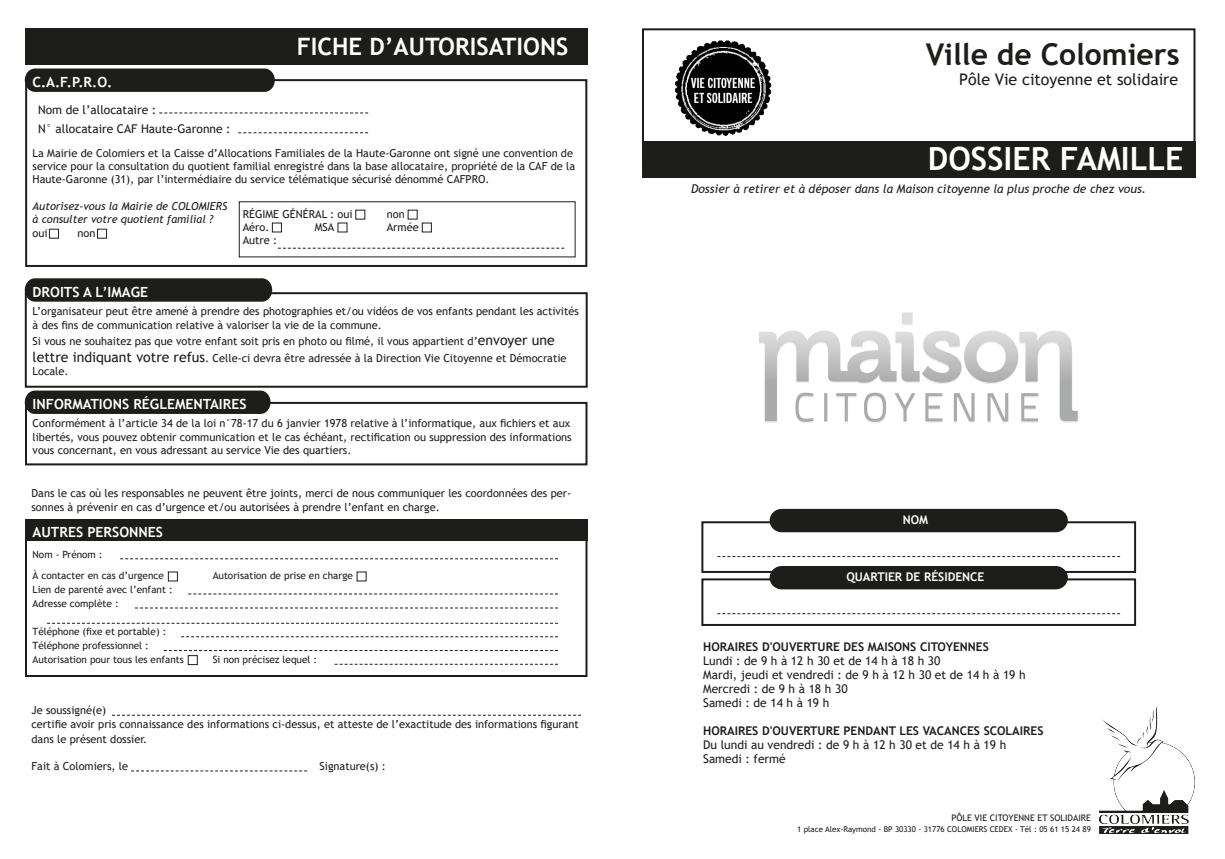
<style>
.page{position:relative;width:1225px;height:859px;background:#fff}
.page>*{position:absolute;margin:0;border:0;box-sizing:border-box;transform-origin:0 0}
.t1{font:700 32px "Trebuchet MS";color:#fff}
.t2{font:700 30px "Trebuchet MS";color:#1d1d1b}
.t3{font:700 24px "Trebuchet MS";color:#fff}
.t4{font:16px "Trebuchet MS";color:#1d1d1b}
.t5{font:700 14px "Trebuchet MS";color:#fff}
.t6{font:12px/14px "Trebuchet MS";color:#1d1d1b}
.t7{font:700 12px "Trebuchet MS";color:#1d1d1b}
.t8{font:italic 12px "Trebuchet MS";color:#1d1d1b}
.t9{font:700 12px "Trebuchet MS";color:#fff}
.t10{font:11px/13.2px "Trebuchet MS";color:#1d1d1b}
.t11{font:italic 11px/13.2px "Trebuchet MS";color:#1d1d1b}
.t12{font:10px/14px "Trebuchet MS";color:#1d1d1b}
.t13{font:9px "Trebuchet MS";color:#1d1d1b}
.t14{font:8px "Trebuchet MS";color:#1d1d1b}
.s1{font-size:14px}
</style>
<div class="page">
<img style="left:670px;top:40px;width:107px;height:102px">
<div style="left:642px;top:28px;width:553px;height:136px;border:2px solid #1d1d1b"></div>
<div style="left:25px;top:292px;width:562px;height:96px;border:2px solid #1d1d1b"></div>
<div style="left:25px;top:79px;width:562px;height:188px;border:2px solid #1d1d1b"></div>
<div style="left:701px;top:521px;width:435px;height:52px;border:2px solid #1d1d1b"></div>
<div style="left:769px;top:509px;width:298px;height:23px;background:#1d1d1b"></div>
<svg style="left:717px;top:556px;width:403px;height:1px"></svg>
<img style="left:1099px;top:705px;width:95px;height:128px">
<div style="left:25px;top:402px;width:562px;height:63px;border:2px solid #1d1d1b"></div>
<svg style="left:131px;top:770px;width:176px;height:1px"></svg>
<svg style="left:112px;top:715px;width:469px;height:1px"></svg>
<div style="left:49px;top:229px;width:10px;height:10px;border:1px solid #1d1d1b"></div>
<div style="left:97px;top:229px;width:10px;height:10px;border:1px solid #1d1d1b"></div>
<div style="left:701px;top:578px;width:435px;height:48px;border:2px solid #1d1d1b"></div>
<div style="left:769px;top:566px;width:298px;height:23px;background:#1d1d1b"></div>
<svg style="left:717px;top:613px;width:403px;height:1px"></svg>
<div style="left:25px;top:69px;width:250px;height:23px;background:#1d1d1b"></div>
<svg style="left:25px;top:278px;width:247px;height:24px;background:#252523"></svg>
<div style="left:25px;top:391px;width:245px;height:23px;background:#1d1d1b"></div>
<svg style="left:159px;top:112px;width:209px;height:1px"></svg>
<svg style="left:238px;top:132px;width:130px;height:1px"></svg>
<div style="left:642px;top:142px;width:553px;height:36px;background:#1d1d1b"></div>
<img style="left:759px;top:312px;width:319px;height:111px">
<div style="left:25px;top:28px;width:562px;height:37px;background:#1d1d1b"></div>
<div style="left:25px;top:539px;width:562px;height:138px;border:2px solid #1d1d1b"></div>
<div style="left:25px;top:519px;width:562px;height:21px;background:#1d1d1b"></div>
<svg style="left:120px;top:558px;width:438px;height:1px"></svg>
<svg style="left:188px;top:593px;width:370px;height:1px"></svg>
<svg style="left:164px;top:650px;width:394px;height:1px"></svg>
<svg style="left:334px;top:664px;width:224px;height:1px"></svg>
<svg style="left:181px;top:636px;width:377px;height:1px"></svg>
<div style="left:168px;top:571px;width:10px;height:10px;border:1px solid #1d1d1b"></div>
<svg style="left:135px;top:607px;width:423px;height:1px"></svg>
<svg style="left:47px;top:623px;width:511px;height:1px"></svg>
<div style="left:188px;top:655px;width:10px;height:10px;border:1px solid #1d1d1b"></div>
<div style="left:272px;top:222px;width:10px;height:10px;border:1px solid #1d1d1b"></div>
<div style="left:422px;top:222px;width:10px;height:10px;border:1px solid #1d1d1b"></div>
<svg style="left:278px;top:248px;width:286px;height:1px"></svg>
<p class="t5" style="left:33px;top:73px;width:81px">C.A.F.P.R.O.</p>
<p class="t6" style="left:38px;top:100px;width:194px;line-height:19px">Nom de l’allocataire :<br>N° allocataire CAF Haute-Garonne :</p>
<h3 class="t3" style="left:297px;top:31px;width:273px">FICHE D’AUTORISATIONS</h3>
<p class="t10" style="left:33px;top:146px;width:544px">La Mairie de Colomiers et la Caisse d’Allocations Familiales de la Haute-Garonne ont signé une convention de service pour la consultation du quotient familial enregistré dans la base allocataire, propriété de la CAF de la<br>Haute-Garonne (31), par l’intermédiaire du service télématique sécurisé dénommé CAFPRO.</p>
<p class="t11" style="left:33px;top:199px;width:196px">Autorisez-vous la Mairie de COLOMIERS à consulter votre quotient familial ?</p>
<p class="t10" style="left:33px;top:227px;width:17px">oui</p>
<p class="t10" style="left:77px;top:227px;width:19px">non</p>
<p class="t10" style="left:243px;top:207px;width:111px">RÉGIME GÉNÉRAL : oui</p>
<p class="t10" style="left:387px;top:207px;width:19px">non</p>
<p class="t10" style="left:243px;top:220px;width:28px">Aéro.</p>
<p class="t10" style="left:315px;top:220px;width:21px">MSA</p>
<p class="t10" style="left:387px;top:220px;width:33px">Armée</p>
<p class="t10" style="left:243px;top:234px;width:36px">Autre :</p>
<p class="t5" style="left:33px;top:283px;width:117px">DROITS A L’IMAGE</p>
<p class="t10" style="left:33px;top:305px;width:548px">L’organisateur peut être amené à prendre des photographies et/ou vidéos de vos enfants pendant les activités à des fins de communication relative à valoriser la vie de la commune.</p>
<p class="t10" style="left:33px;top:333px;width:535px;line-height:16.8px">Si vous ne souhaitez pas que votre enfant soit pris en photo ou filmé, il vous appartient d’<span class="s1">envoyer une lettre indiquant votre refus</span>. Celle-ci devra être adressée à la Direction Vie Citoyenne et Démocratie</p>
<p class="t10" style="left:33px;top:365px;width:37px">Locale.</p>
<p class="t5" style="left:33px;top:395px;width:215px">INFORMATIONS RÉGLEMENTAIRES</p>
<p class="t10" style="left:33px;top:417px;width:540px">Conformément à l’article 34 de la loi n°78-17 du 6 janvier 1978 relative à l’informatique, aux fichiers et aux libertés, vous pouvez obtenir communication et le cas échéant, rectification ou suppression des informations vous concernant, en vous adressant au service Vie des quartiers.</p>
<p class="t10" style="left:31px;top:486px;width:541px;line-height:14px">Dans le cas où les responsables ne peuvent être joints, merci de nous communiquer les coordonnées des per&shy;sonnes à prévenir en cas d’urgence et/ou autorisées à prendre l’enfant en charge.</p>
<p class="t5" style="left:33px;top:524px;width:132px">AUTRES PERSONNES</p>
<p class="t12" style="left:33px;top:544px;width:133px;line-height:21px">Nom - Prénom :<br>À contacter en cas d’urgence</p>
<p class="t12" style="left:33px;top:583px;width:142px">Lien de parenté avec l’enfant :<br>Adresse complète :</p>
<p class="t12" style="left:33px;top:625px;width:153px">Téléphone (fixe et portable) :<br>Téléphone professionnel :<br>Autorisation pour tous les enfants</p>
<p class="t12" style="left:213px;top:569px;width:142px">Autorisation de prise en charge</p>
<p class="t12" style="left:213px;top:653px;width:106px">Si non précisez lequel :</p>
<p class="t10" style="left:31px;top:703px;width:549px;line-height:14px">Je soussigné(e)<br>certifie avoir pris connaissance des informations ci-dessus, et atteste de l’exactitude des informations figurant dans le présent dossier.</p>
<p class="t10" style="left:31px;top:759px;width:98px">Fait à Colomiers, le</p>
<p class="t10" style="left:319px;top:759px;width:68px">Signature(s) :</p>
<h2 class="t2" style="left:926px;top:36px;width:255px">Ville de Colomiers</h2>
<h3 class="t4" style="left:959px;top:69px;width:221px">Pôle Vie citoyenne et solidaire</h3>
<h1 class="t1" style="left:927px;top:139px;width:257px">DOSSIER FAMILLE</h1>
<p class="t8" style="left:691px;top:182px;width:456px">Dossier à retirer et à déposer dans la Maison citoyenne la plus proche de chez vous.</p>
<p class="t9" style="left:902px;top:512px;width:27px">NOM</p>
<p class="t9" style="left:846px;top:569px;width:140px">QUARTIER DE RÉSIDENCE</p>
<p class="t7" style="left:703px;top:639px;width:287px">HORAIRES D'OUVERTURE DES MAISONS CITOYENNES</p>
<p class="t6" style="left:703px;top:654px;width:324px">Lundi : de 9 h à 12 h 30 et de 14 h à 18 h 30<br>Mardi, jeudi et vendredi : de 9 h à 12 h 30 et de 14 h à 19 h<br>Mercredi : de 9 h à 18 h 30<br>Samedi : de 14 h à 19 h</p>
<p class="t7" style="left:703px;top:723px;width:342px">HORAIRES D'OUVERTURE PENDANT LES VACANCES SCOLAIRES</p>
<p class="t6" style="left:703px;top:738px;width:305px">Du lundi au vendredi : de 9 h à 12 h 30 et de 14 h à 19 h<br>Samedi : fermé</p>
<p class="t13" style="left:951px;top:812px;width:141px">PÔLE VIE CITOYENNE ET SOLIDAIRE</p>
<p class="t14" style="left:797px;top:824px;width:295px">1 place Alex-Raymond - BP 30330 - 31776 COLOMIERS CEDEX - Tél : 05 61 15 24 89</p>
</div>
